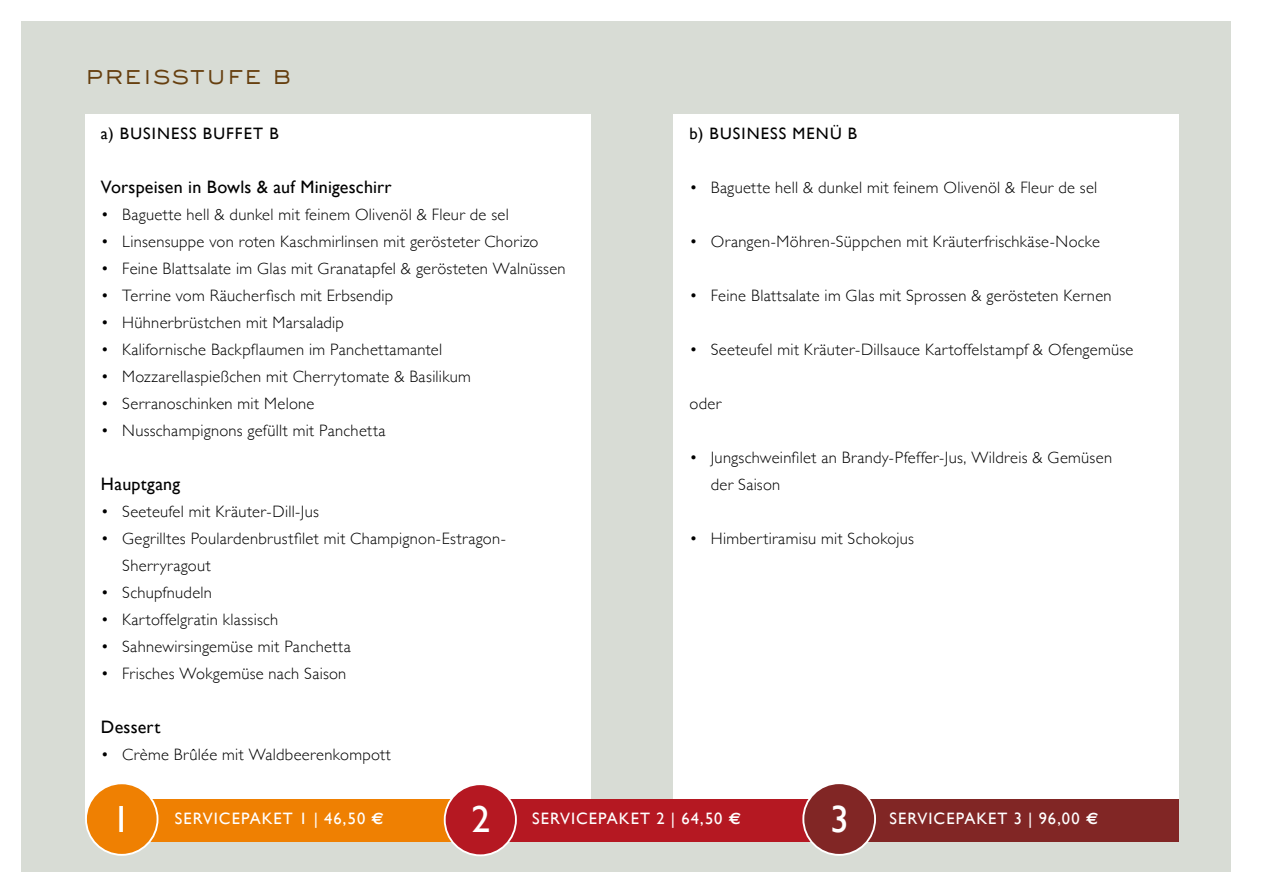
<style>
.page{position:relative;width:1263px;height:893px;background:#fff}
.page>*{position:absolute;margin:0;border:0;box-sizing:border-box;transform-origin:0 0}
.t1{font:37.95px "Gill Sans";color:#fff}
.t2{font:37.8px "Gill Sans";color:#fff}
.t3{font:37.65px "Gill Sans";color:#fff}
.t4{font:300 27px "Sackers Gothic Std";color:#663f0f}
.t5{font:18px "Gill Sans";letter-spacing:.01em;color:#000}
.t6{font:300 16.5px/27px "Gill Sans";letter-spacing:.02em;color:#000}
.t7{font:16.5px "Gill Sans";letter-spacing:.06em;color:#fff}
.t8{font:16.5px "Gill Sans";letter-spacing:.07em;color:#000}
.s1{font-family:"Euro Sans";font-weight:700}
</style>
<div class="page">
<div style="left:21px;top:21px;width:1210px;height:851px;background:#d8dcd5"></div>
<div style="left:85px;top:114px;width:505px;height:705px;background:#fff"></div>
<div style="left:674px;top:114px;width:505px;height:705px;background:#fff"></div>
<div style="left:123px;top:799px;width:353px;height:42px;background:#ef8002"></div>
<div style="left:474px;top:799px;width:353px;height:43px;background:#b51822"></div>
<div style="left:826px;top:799px;width:353px;height:43px;background:#812625"></div>
<div style="left:86px;top:783px;width:72px;height:72px;background:#ef8002;border-radius:50%"></div>
<div style="left:85px;top:782px;width:73px;height:74px;border:2px solid #fff;border-radius:50%"></div>
<div style="left:803px;top:783px;width:72px;height:72px;background:#812625;border-radius:50%"></div>
<div style="left:802px;top:782px;width:74px;height:74px;border:2px solid #fff;border-radius:50%"></div>
<div style="left:445px;top:784px;width:71px;height:71px;background:#b51822;border-radius:50%"></div>
<div style="left:444px;top:783px;width:73px;height:73px;border:2px solid #fff;border-radius:50%"></div>
<h3 class="t4" style="left:85px;top:57px;width:209px">preisstufe b</h3>
<p class="t8" style="left:101px;top:124px;width:179px">a) BUSINESS BUFFET B</p>
<p class="t5" style="left:101px;top:176px;width:292px">Vorspeisen in Bowls &amp; auf Minigeschirr</p>
<p class="t6" style="left:101px;top:200px;width:409px">• Baguette hell &amp; dunkel mit feinem Olivenöl &amp; Fleur de sel</p>
<p class="t6" style="left:101px;top:227px;width:439px">• Linsensuppe von roten Kaschmirlinsen mit gerösteter Chorizo</p>
<p class="t6" style="left:101px;top:254px;width:466px">• Feine Blattsalate im Glas mit Granatapfel &amp; gerösteten Walnüssen</p>
<p class="t6" style="left:101px;top:281px;width:294px">• Terrine vom Räucherfisch mit Erbsendip</p>
<p class="t6" style="left:101px;top:308px;width:245px">• Hühnerbrüstchen mit Marsaladip</p>
<p class="t6" style="left:101px;top:335px;width:343px">• Kalifornische Backpflaumen im Panchettamantel</p>
<p class="t6" style="left:101px;top:362px;width:371px">• Mozzarellaspießchen mit Cherrytomate &amp; Basilikum</p>
<p class="t6" style="left:101px;top:389px;width:215px">• Serranoschinken mit Melone</p>
<p class="t6" style="left:101px;top:416px;width:286px">• Nusschampignons gefüllt mit Panchetta</p>
<p class="t5" style="left:101px;top:473px;width:81px">Hauptgang</p>
<p class="t6" style="left:101px;top:497px;width:220px">• Seeteufel mit Kräuter-Dill-Jus</p>
<p class="t6" style="left:122px;top:524px;width:385px;text-indent:-21px">• Gegrilltes Poulardenbrustfilet mit Champignon-Estragon-<br>Sherryragout</p>
<p class="t6" style="left:101px;top:578px;width:113px">• Schupfnudeln</p>
<p class="t6" style="left:101px;top:605px;width:179px">• Kartoffelgratin klassisch</p>
<p class="t6" style="left:101px;top:632px;width:251px">• Sahnewirsingemüse mit Panchetta</p>
<p class="t6" style="left:101px;top:659px;width:247px">• Frisches Wokgemüse nach Saison</p>
<p class="t5" style="left:101px;top:716px;width:61px">Dessert</p>
<p class="t6" style="left:101px;top:740px;width:291px">• Crème Brûlée mit Waldbeerenkompott</p>
<p class="t8" style="left:689px;top:124px;width:169px">b) BUSINESS MENÜ B</p>
<p class="t6" style="left:689px;top:173px;width:409px">• Baguette hell &amp; dunkel mit feinem Olivenöl &amp; Fleur de sel</p>
<p class="t6" style="left:689px;top:227px;width:412px">• Orangen-Möhren-Süppchen mit Kräuterfrischkäse-Nocke</p>
<p class="t6" style="left:689px;top:281px;width:424px">• Feine Blattsalate im Glas mit Sprossen &amp; gerösteten Kernen</p>
<p class="t6" style="left:689px;top:335px;width:445px">• Seeteufel mit Kräuter-Dillsauce Kartoffelstampf &amp; Ofengemüse</p>
<p class="t6" style="left:689px;top:389px;width:33px">oder</p>
<p class="t6" style="left:711px;top:443px;width:403px;text-indent:-21px">• Jungschweinfilet an Brandy-Pfeffer-Jus, Wildreis &amp; Gemüsen der Saison</p>
<p class="t6" style="left:689px;top:524px;width:226px">• Himbertiramisu mit Schokojus</p>
<h2 class="t2" style="left:112px;top:797px;width:20px">1</h2>
<p class="t7" style="left:175px;top:809px;width:211px">SERVICEPAKET 1 | 46,50 <span class="s1">E</span></p>
<h3 class="t3" style="left:472px;top:797px;width:20px">2</h3>
<p class="t7" style="left:532px;top:809px;width:211px">SERVICEPAKET 2 | 64,50 <span class="s1">E</span></p>
<h1 class="t1" style="left:830px;top:797px;width:20px">3</h1>
<p class="t7" style="left:889px;top:809px;width:210px">SERVICEPAKET 3 | 96,00 <span class="s1">E</span></p>
</div>
